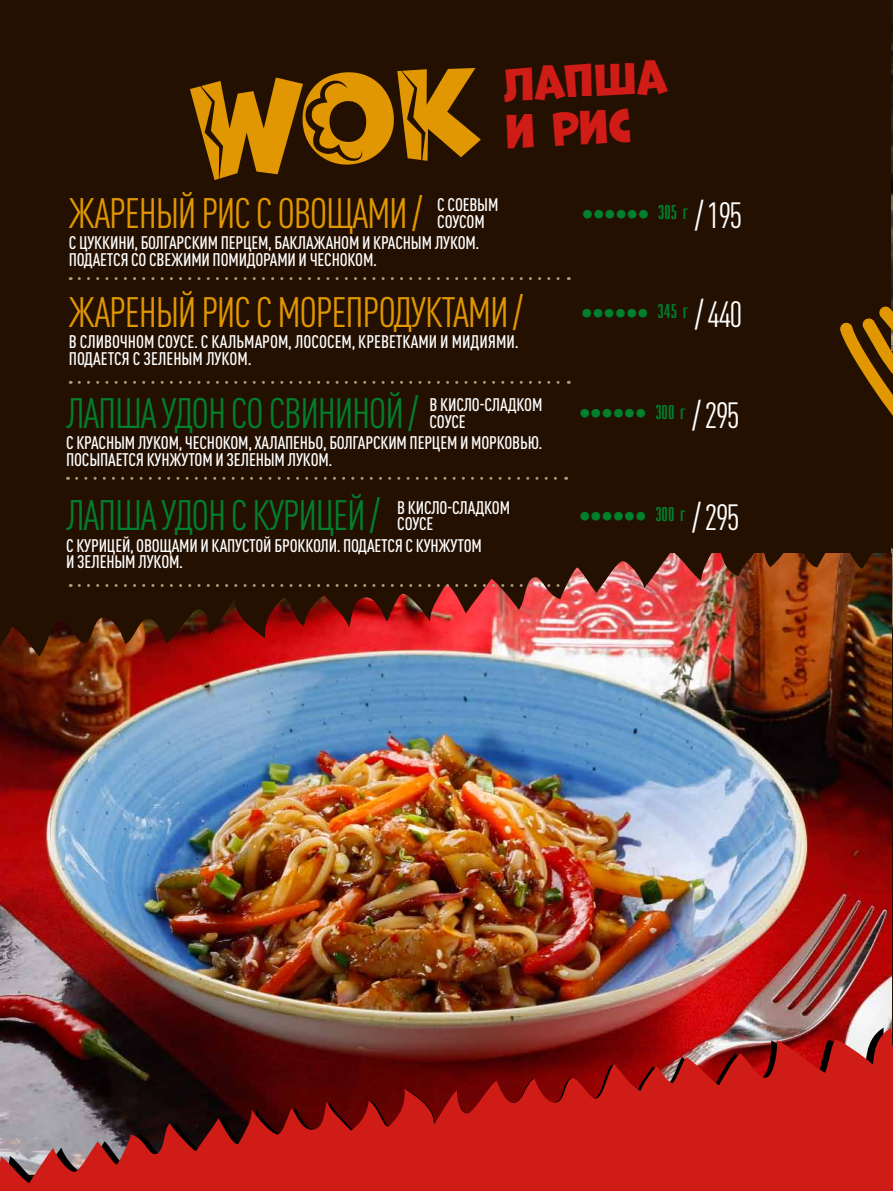
<style>
.page{position:relative;width:893px;height:1191px;background:#fff}
.page>*{position:absolute;margin:0;border:0;box-sizing:border-box;transform-origin:0 0}
.t1{font:43.2px/47px "Marvin";color:#d01c16}
.t2{font:condensed 42px "DIN Pro";letter-spacing:-.03em;color:#e09701}
.t3{font:condensed 42px "DIN Pro";letter-spacing:-.03em;color:#007f2d}
.t4{font:700 31.5px "Kizo";color:#007f2d}
.t5{font:500 condensed 18px/16.5px "DIN Pro";letter-spacing:.035em;color:#fff}
.t6{font:500 condensed 18px/16.5px "DIN Pro";letter-spacing:-.01em;color:#fff}
.s1{font-size:21px}
.s2{font-family:"DIN Pro";font-weight:400;font-stretch:condensed;font-size:36px;color:#fff}
</style>
<div class="page">
<div style="left:0;top:0;width:891px;height:1191px;background:#241000"></div>
<img style="left:891px;top:0;width:2px;height:306px">
<img style="left:0;top:685px;width:829px;height:342px">
<img style="left:0;top:380px;width:829px;height:305px">
<svg style="left:0;top:1027px;width:829px;height:164px;background:#96211e"></svg>
<img style="left:829px;top:306px;width:64px;height:885px">
<svg style="left:77px;top:477px;width:490px;height:3px"></svg>
<svg style="left:79px;top:381px;width:490px;height:3px"></svg>
<svg style="left:79px;top:277px;width:490px;height:3px"></svg>
<svg style="left:79px;top:584px;width:490px;height:3px"></svg>
<h1 class="t1" style="left:502px;top:62px;width:166px;rotate:-3deg">лапша и рис</h1>
<h2 class="t2" style="left:68px;top:183px;width:355px">жареный рис с овощами/</h2>
<p class="t5" style="left:437px;top:195px;width:63px">С соевым соусом</p>
<h3 class="t4" style="left:582px;top:193px;width:162px">•••••• <span class="s1">305 г</span> <span class="s2">/ 195</span></h3>
<p class="t5" style="left:69px;top:233px;width:35px">С цуккини</p>
<p class="t5" style="left:134px;top:233px;width:149px">, болгарским перцем, бакла</p>
<p class="t5" style="left:69px;top:233px;width:412px;text-indent:245px">жаном и красным луком.<br>Подается со свежими помидорами и чесноком.</p>
<h2 class="t2" style="left:68px;top:282px;width:456px">жареный рис с морепродуктами/</h2>
<p class="t5" style="left:69px;top:332px;width:298px">В сливочном соусе. С кальмаром, лососем, креветка</p>
<p class="t5" style="left:418px;top:332px;width:102px">ми и мидиями.</p>
<p class="t5" style="left:69px;top:349px;width:24px">Подает</p>
<p class="t5" style="left:114px;top:349px;width:45px">ся с зелен</p>
<p class="t5" style="left:182px;top:349px;width:72px">ым луком.</p>
<p class="t6" style="left:430px;top:395px;width:104px">В КИСЛО-СЛАДКОМ<br>СОУС Е</p>
<h2 class="t3" style="left:66px;top:382px;width:113px">ЛАПШАУДОН</h2>
<h2 class="t3" style="left:231px;top:382px;width:56px">СО СВИНИНОЙ</h2>
<h2 class="t3" style="left:408px;top:382px;width:12px">/</h2>
<p class="t5" style="left:66px;top:433px;width:205px">с красным луком, чесноком, халапен</p>
<p class="t5" style="left:308px;top:433px;width:236px">ьо, болгарским перцем и морковью.</p>
<p class="t5" style="left:66px;top:449px;width:176px">Посыпается кунжутом и зелен</p>
<p class="t5" style="left:264px;top:449px;width:70px">ым луком.</p>
<h2 class="t3" style="left:66px;top:485px;width:113px">ЛАПШАУДОН</h2>
<h2 class="t3" style="left:231px;top:485px;width:151px">С курицей/</h2>
<p class="t5" style="left:397px;top:497px;width:72px">В кисло-сладк</p>
<p class="t5" style="left:492px;top:497px;width:20px">ом</p>
<p class="t5" style="left:397px;top:514px;width:36px">соусе</p>
<p class="t5" style="left:66px;top:535px;width:417px">С кури цей, овощами и капустой брокколи . Подается с кунжутом и зелен</p>
<p class="t5" style="left:115px;top:552px;width:70px">ым луком.</p>
<h3 class="t4" style="left:582px;top:292px;width:162px">•••••• <span class="s1">345 г</span> <span class="s2">/ 440</span></h3>
<h3 class="t4" style="left:580px;top:393px;width:162px">•••••• <span class="s1">300 г</span> <span class="s2">/ 295</span></h3>
<h3 class="t4" style="left:580px;top:495px;width:162px">•••••• <span class="s1">300 г</span> <span class="s2">/ 295</span></h3>
</div>
